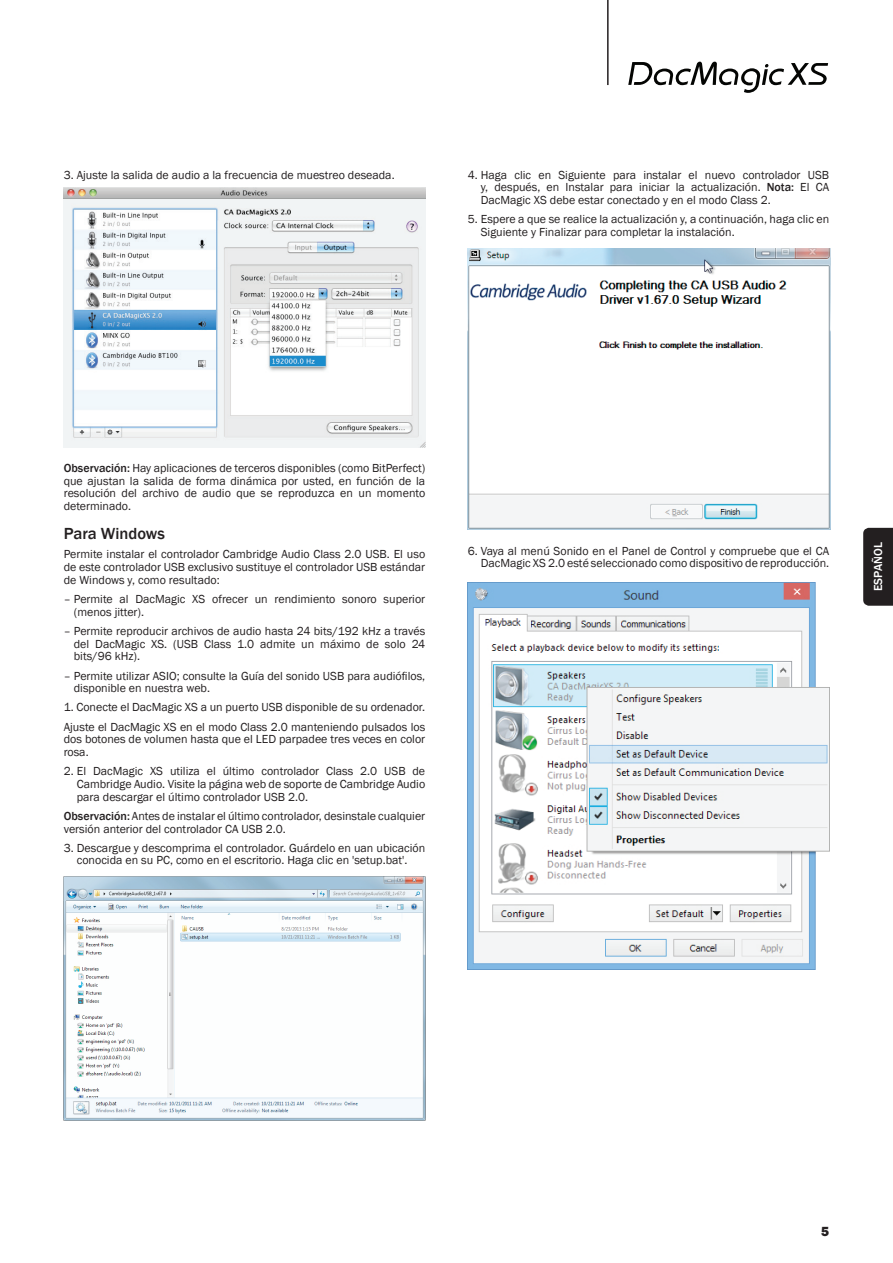
<style>
.page{position:relative;width:893px;height:1263px;background:#fff}
.page>*{position:absolute;margin:0;border:0;box-sizing:border-box;transform-origin:0 0}
.t1{font:500 16.5px "Franklin Gothic";color:#231f20}
.t2{font:12px/12.8px "Franklin Gothic";color:#231f20}
.t3{font:500 12px "Franklin Gothic";color:#fff}
.t4{font:800 11.25px "Franklin";color:#231f20}
.s1{font-weight:500}
</style>
<div class="page">
<img style="left:64px;top:187px;width:361px;height:260px">
<img style="left:64px;top:876px;width:361px;height:244px">
<img style="left:468px;top:249px;width:362px;height:280px">
<img style="left:468px;top:582px;width:361px;height:388px">
<hr style="left:607px;top:0;width:2px;height:85px;background:#231f20">
<div style="left:863px;top:528px;width:30px;height:78px;background:#231f20"></div>
<svg style="left:628px;top:62px;width:200px;height:31px"></svg>
<p class="t2" style="left:64px;top:168px;width:332px">3. Ajuste la salida de audio a la frecuencia de muestreo deseada.</p>
<p class="t2" style="left:481px;top:168px;width:350px;text-align:justify;text-indent:-13px">4. Haga clic en Siguiente para instalar el nuevo controlador USB y, después, en Instalar para iniciar la actualización. <span class="s1">Nota:</span> El CA DacMagic XS debe estar conectado y en el modo Class 2.</p>
<p class="t2" style="left:481px;top:213px;width:350px;text-indent:-13px">5. Espere a que se realice la actualización y, a continuación, haga clic en<br>Siguiente y Finalizar para completar la instalación.</p>
<p class="t2" style="left:64px;top:462px;width:363px;text-align:justify"><span class="s1">Observación:</span> Hay aplicaciones de terceros disponibles (como BitPerfect) que ajustan la salida de forma dinámica por usted, en función de la resolución del archivo de audio que se reproduzca en un momento determinado.</p>
<h1 class="t1" style="left:64px;top:524px;width:103px">Para Windows</h1>
<p class="t2" style="left:64px;top:548px;width:363px;text-align:justify">Permite instalar el controlador Cambridge Audio Class 2.0 USB. El uso de este controlador USB exclusivo sustituye el controlador USB estándar de Windows y, como resultado:</p>
<p class="t2" style="left:74px;top:593px;width:353px;text-indent:-10px">– Permite al DacMagic XS ofrecer un rendimiento sonoro superior (menos jitter).</p>
<p class="t2" style="left:74px;top:625px;width:353px;text-align:justify;text-indent:-10px">– Permite reproducir archivos de audio hasta 24 bits/192 kHz a través del DacMagic XS. (USB Class 1.0 admite un máximo de solo 24 bits/96 kHz).</p>
<p class="t2" style="left:74px;top:669px;width:353px;text-indent:-10px">– Permite utilizar ASIO; consulte la Guía del sonido USB para audiófilos, disponible en nuestra web.</p>
<p class="t2" style="left:64px;top:698px;width:363px;line-height:19.2px">1. Conecte el DacMagic XS a un puerto USB disponible de su ordenador.<br>Ajuste el DacMagic XS en el modo Class 2.0 manteniendo pulsados los</p>
<p class="t2" style="left:64px;top:733px;width:363px">dos botones de volumen hasta que el LED parpadee tres veces en color rosa.</p>
<p class="t2" style="left:77px;top:765px;width:350px;text-align:justify;text-indent:-13px">2. El DacMagic XS utiliza el último controlador Class 2.0 USB de Cambridge Audio. Visite la página web de soporte de Cambridge Audio para descargar el último controlador USB 2.0.</p>
<p class="t2" style="left:64px;top:810px;width:363px"><span class="s1">Observación:</span> Antes de instalar el último controlador, desinstale cualquier versión anterior del controlador CA USB 2.0.</p>
<p class="t2" style="left:64px;top:841px;width:363px;text-align:center">3. Descargue y descomprima el controlador. Guárdelo en uan ubicación conocida en su PC, como en el escritorio. Haga clic en 'setup.bat'.</p>
<p class="t2" style="left:468px;top:545px;width:363px;text-align:right">6. Vaya al menú Sonido en el Panel de Control y compruebe que el CA<br>DacMagic XS 2.0 esté seleccionado como dispositivo de reproducción.</p>
<p class="t3" style="left:871px;top:591px;width:50px;rotate:-90deg">ESPAÑOL</p>
<p class="t4" style="left:821px;top:1224px;width:10px">5</p>
</div>
